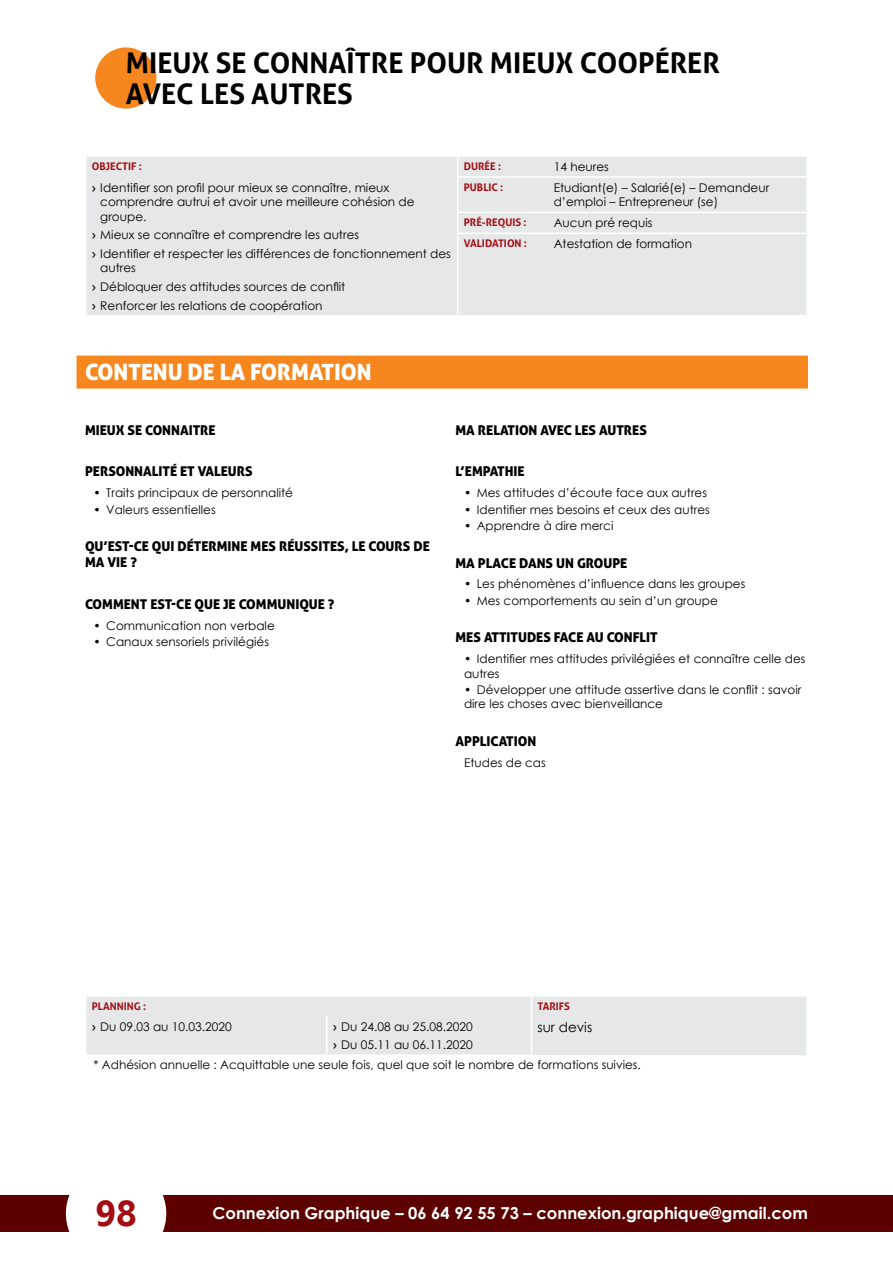
<style>
.page{position:relative;width:893px;height:1263px;background:#fff}
.page>*{position:absolute;margin:0;border:0;box-sizing:border-box;transform-origin:0 0}
.t1{font:700 36px "Ebrima";color:#a30d11}
.t2{font:700 28.5px "Aller";color:#000}
.t3{font:22.5px "Aller Display";color:#fff}
.t4{font:700 16.5px "Century Gothic";color:#fff}
.t5{font:13.5px "Aller Display";color:#000}
.t6{font:13.5px "Century Gothic";color:#000}
.t7{font:12px/14.4px "Century Gothic";color:#000}
.t8{font:700 10.5px "Aller";color:#a30d11}
.s1{font-family:"Aller"}
</style>
<div class="page">
<div style="left:0;top:1195px;width:893px;height:37px;background:#5c0000"></div>
<div style="left:66px;top:1163px;width:100px;height:100px;background:#fff;border-radius:50%"></div>
<div style="left:95px;top:47px;width:61px;height:62px;background:#f6871f;border-radius:50%"></div>
<div style="left:86px;top:996px;width:721px;height:59px;background:#e6e7e8"></div>
<hr style="left:806px;top:1015px;width:2px;height:40px;background:#fff">
<hr style="left:85px;top:1054px;width:242px;height:2px;background:#fff">
<hr style="left:327px;top:1054px;width:205px;height:2px;background:#fff">
<hr style="left:85px;top:1015px;width:2px;height:39px;background:#fff">
<hr style="left:326px;top:1015px;width:1px;height:39px;background:#fff">
<hr style="left:531px;top:1015px;width:1px;height:39px;background:#fff">
<div style="left:77px;top:356px;width:731px;height:33px;background:#f6871f"></div>
<div style="left:87px;top:157px;width:719px;height:158px;background:#e6e7e8"></div>
<svg style="left:457px;top:157px;width:2px;height:19px"></svg>
<svg style="left:806px;top:157px;width:1px;height:19px"></svg>
<hr style="left:457px;top:176px;width:91px;height:2px;background:#fff">
<hr style="left:457px;top:178px;width:2px;height:34px;background:#fff">
<hr style="left:548px;top:176px;width:260px;height:2px;background:#fff">
<hr style="left:457px;top:212px;width:91px;height:1px;background:#fff">
<hr style="left:457px;top:213px;width:2px;height:20px;background:#fff">
<hr style="left:548px;top:212px;width:260px;height:1px;background:#fff">
<hr style="left:457px;top:233px;width:91px;height:1px;background:#fff">
<hr style="left:457px;top:234px;width:2px;height:81px;background:#fff">
<hr style="left:548px;top:233px;width:260px;height:1px;background:#fff">
<h2 class="t2" style="left:126px;top:45px;width:164px">MIEUX SE CONNA</h2>
<h2 class="t2" style="left:347px;top:45px;width:270px">ÎTRE POUR MI EUX COOP</h2>
<h2 class="t2" style="left:655px;top:45px;width:64px">ÉRER</h2>
<h2 class="t2" style="left:126px;top:77px;width:227px">AVEC LES AUTRES</h2>
<p class="t8" style="left:92px;top:159px;width:51px">OBJECTIF :</p>
<p class="t8" style="left:464px;top:159px;width:39px">DURÉE :</p>
<p class="t7" style="left:554px;top:159px;width:57px">14 heures</p>
<p class="t7" style="left:100px;top:180px;width:316px;text-indent:-9px"><span class="s1">›</span> Identifier son profil pour mieux se connaître, mieux comprendre autrui et avoir une meilleure cohésion de groupe.</p>
<p class="t7" style="left:92px;top:226px;width:361px;line-height:18.6px"><span class="s1">›</span> Mieux se connaître et comprendre les autres<br><span class="s1">›</span> Identifier et respecter les différences de fonctionnement des</p>
<p class="t7" style="left:92px;top:259px;width:255px;line-height:18.6px;text-indent:9px">autres<br><span class="s1">›</span> Débloquer des attitudes sources de conflit <span class="s1">›</span> Renforcer les relations de coopération</p>
<p class="t8" style="left:464px;top:180px;width:41px">PUBLIC :</p>
<p class="t7" style="left:554px;top:180px;width:217px">Etudiant(e) – Salarié(e) – Demandeur d’emploi – Entrepreneur (se)</p>
<p class="t8" style="left:464px;top:216px;width:64px">PRÉ-REQUIS :</p>
<p class="t7" style="left:554px;top:216px;width:100px">Aucun pré requis</p>
<p class="t8" style="left:464px;top:237px;width:13px">VALIDATION</p>
<p class="t8" style="left:524px;top:237px;width:5px">:</p>
<p class="t7" style="left:554px;top:237px;width:140px">Atestation de formation</p>
<h3 class="t3" style="left:85px;top:358px;width:28px">CONTENU</h3>
<h3 class="t3" style="left:188px;top:358px;width:77px">DE LA FORMATION</h3>
<p class="t5" style="left:85px;top:421px;width:132px">MIEUX SE CONNAITRE</p>
<p class="t5" style="left:85px;top:463px;width:10px">PERSONNA</p>
<p class="t5" style="left:152px;top:463px;width:78px">LITÉ ET VALEURS</p>
<p class="t7" style="left:94px;top:485px;width:201px">• Traits principaux de personnalité</p>
<p class="t7" style="left:94px;top:502px;width:124px">• Valeurs essentielles</p>
<p class="t5" style="left:85px;top:538px;width:293px">QU’EST-CE QUI DÉTERMINE MES RÉUSSITES, LE COU</p>
<p class="t5" style="left:395px;top:538px;width:37px">RS DE</p>
<p class="t5" style="left:85px;top:554px;width:53px">MA VIE ?</p>
<p class="t5" style="left:85px;top:595px;width:251px">COMMENT EST-CE QUE JE COMMUNIQUE ?</p>
<p class="t7" style="left:94px;top:618px;width:183px">• Communication non verbale</p>
<p class="t7" style="left:94px;top:634px;width:177px">• Canaux sensoriels privilégiés</p>
<p class="t5" style="left:455px;top:421px;width:193px">MA RELATION AVEC LES AUTRES</p>
<p class="t5" style="left:455px;top:463px;width:65px">L’EMPATHIE</p>
<p class="t7" style="left:464px;top:485px;width:245px">• Mes attitudes d’écoute face aux autres</p>
<p class="t7" style="left:464px;top:502px;width:247px">• Identifier mes besoins et ceux des autres</p>
<p class="t7" style="left:464px;top:518px;width:151px">• Apprendre à dire merci</p>
<p class="t5" style="left:455px;top:554px;width:46px">MA PLACE</p>
<p class="t5" style="left:519px;top:554px;width:19px">DANS</p>
<p class="t5" style="left:556px;top:554px;width:39px">UN GROU</p>
<p class="t5" style="left:612px;top:554px;width:15px">PE</p>
<p class="t7" style="left:464px;top:577px;width:283px">• Les phénomènes d’influence dans les groupes</p>
<p class="t7" style="left:464px;top:593px;width:255px">• Mes comportements au sein d’un groupe</p>
<p class="t5" style="left:455px;top:629px;width:37px">MES ATTITU</p>
<p class="t5" style="left:527px;top:629px;width:36px">DES FACE</p>
<p class="t5" style="left:586px;top:629px;width:30px">AU CONF</p>
<p class="t5" style="left:640px;top:629px;width:13px">LIT</p>
<p class="t7" style="left:464px;top:651px;width:343px">• Identifier mes attitudes privilégiées et connaître celle des autres</p>
<p class="t7" style="left:464px;top:682px;width:339px">• Développer une attitude assertive dans le conflit : savoir dire les choses avec bienveillance</p>
<p class="t5" style="left:455px;top:732px;width:39px">APPLICATION</p>
<p class="t7" style="left:464px;top:755px;width:83px">Etudes de cas</p>
<p class="t8" style="left:92px;top:999px;width:14px">PLANNING</p>
<p class="t8" style="left:143px;top:999px;width:5px">:</p>
<p class="t8" style="left:537px;top:999px;width:12px">TARIFS</p>
<p class="t7" style="left:92px;top:1019px;width:141px"><span class="s1">›</span> Du 09.03 au 10.03.2020</p>
<p class="t7" style="left:333px;top:1017px;width:141px;line-height:18.6px"><span class="s1">›</span> Du 24.08 au 25.08.2020 <span class="s1">›</span> Du 05. 11 au 06. 11.2020</p>
<p class="t6" style="left:537px;top:1017px;width:56px">sur devis</p>
<p class="t7" style="left:94px;top:1057px;width:547px">* Adhésion annuelle : Acquittable une seule fois, quel que soit le nombre de formations suivies.</p>
<h1 class="t1" style="left:95px;top:1186px;width:43px">98</h1>
<h3 class="t4" style="left:213px;top:1200px;width:597px">Connexion Graphique – 06 64 92 55 73 – connexion.graphique@gmail.com</h3>
</div>
